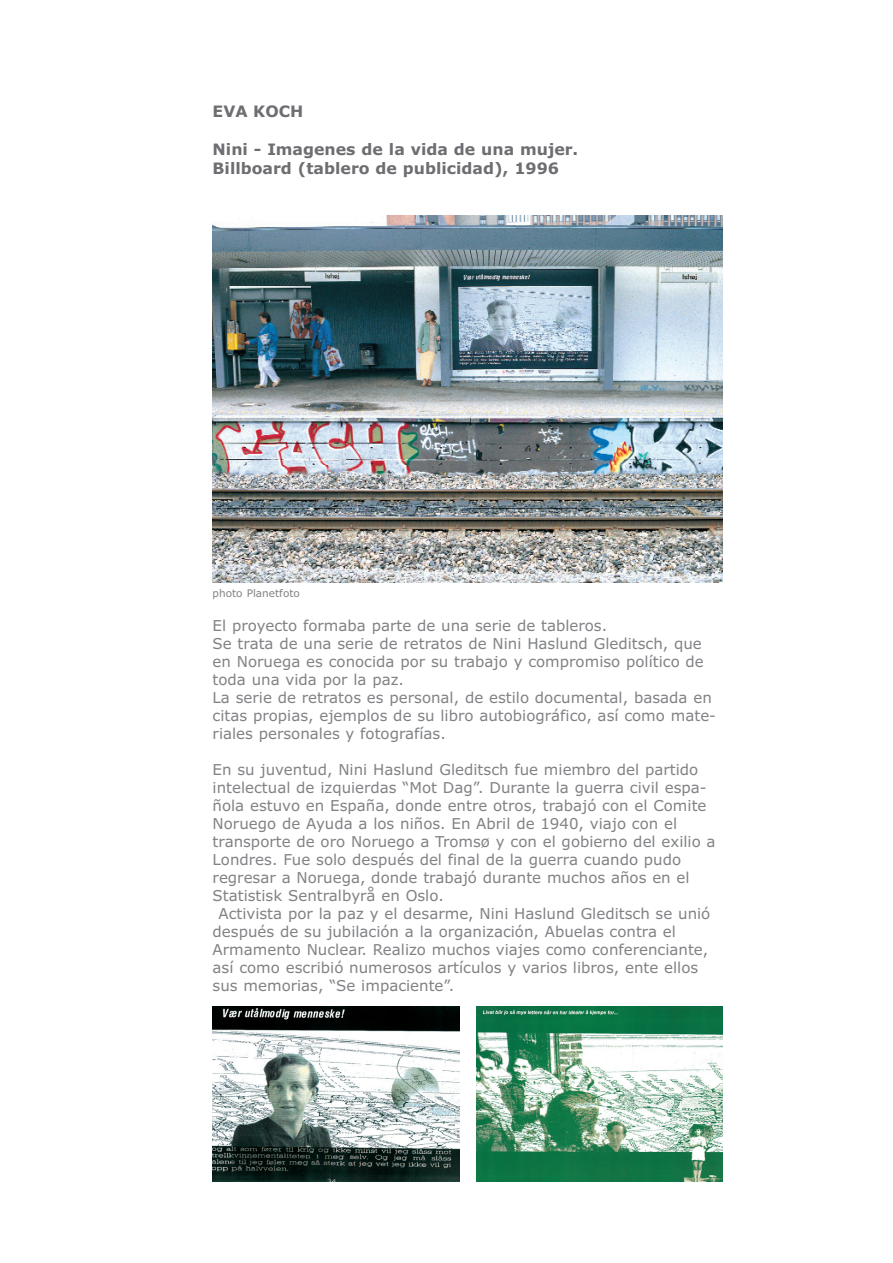
<style>
.page{position:relative;width:893px;height:1263px;background:#fff}
.page>*{position:absolute;margin:0;border:0;box-sizing:border-box;transform-origin:0 0}
.t1{font:700 15.75px/18.9px "Verdana";color:#6d6e71}
.t2{font:15px/18px "Verdana";color:#808285}
.t3{font:10.5px "Verdana";color:#808285}
</style>
<div class="page">
<img style="left:213px;top:216px;width:510px;height:366px">
<img style="left:476px;top:1006px;width:247px;height:175px">
<img style="left:213px;top:1006px;width:246px;height:175px">
<p class="t1" style="left:213px;top:103px;width:92px">EVA KOCH</p>
<p class="t1" style="left:213px;top:141px;width:367px">Nini - Imagenes de la vida de una mujer.<br>Billboard (tablero de publicidad), 1996</p>
<p class="t3" style="left:213px;top:589px;width:89px">photo Planetfoto</p>
<p class="t2" style="left:213px;top:618px;width:505px">El proyecto formaba parte de una serie de tableros.<br>Se trata de una serie de retratos de Nini Haslund Gleditsch, que en Noruega es conocida por su trabajo y compromiso político de toda una vida por la paz.<br>La serie de retratos es personal, de estilo documental, basada en citas propias, ejemplos de su libro autobiográfico, así como mate&shy;riales personales y fotografías.</p>
<p class="t2" style="left:213px;top:762px;width:487px">En su juventud, Nini Haslund Gleditsch fue miembro del partido</p>
<p class="t2" style="left:213px;top:780px;width:496px">intelectual de izquierdas “Mot Dag”. Durante la guerra civil espa-</p>
<p class="t2" style="left:213px;top:798px;width:495px">ñola estuvo en España, donde entre otros, trabajó con el Comite</p>
<p class="t2" style="left:213px;top:816px;width:466px">Noruego de Ayuda a los niños. En Abril de 1940, viajo con el</p>
<p class="t2" style="left:213px;top:834px;width:504px">transporte de oro Noruego a Tromsø y con el gobierno del exilio a</p>
<p class="t2" style="left:213px;top:852px;width:470px">Londres. Fue solo después del final de la guerra cuando pudo</p>
<p class="t2" style="left:213px;top:870px;width:479px">regresar a Noruega, donde trabajó durante muchos años en el</p>
<p class="t2" style="left:213px;top:888px;width:233px">Statistisk Sentralbyrå en Oslo.</p>
<p class="t2" style="left:218px;top:906px;width:493px">Activista por la paz y el desarme, Nini Haslund Gleditsch se unió</p>
<p class="t2" style="left:213px;top:924px;width:465px">después de su jubilación a la organización, Abuelas contra el</p>
<p class="t2" style="left:213px;top:942px;width:497px">Armamento Nuclear. Realizo muchos viajes como conferenciante,</p>
<p class="t2" style="left:213px;top:960px;width:487px">así como escribió numerosos artículos y varios libros, ente ellos</p>
<p class="t2" style="left:213px;top:978px;width:243px">sus memorias, “Se impaciente”.</p>
</div>
